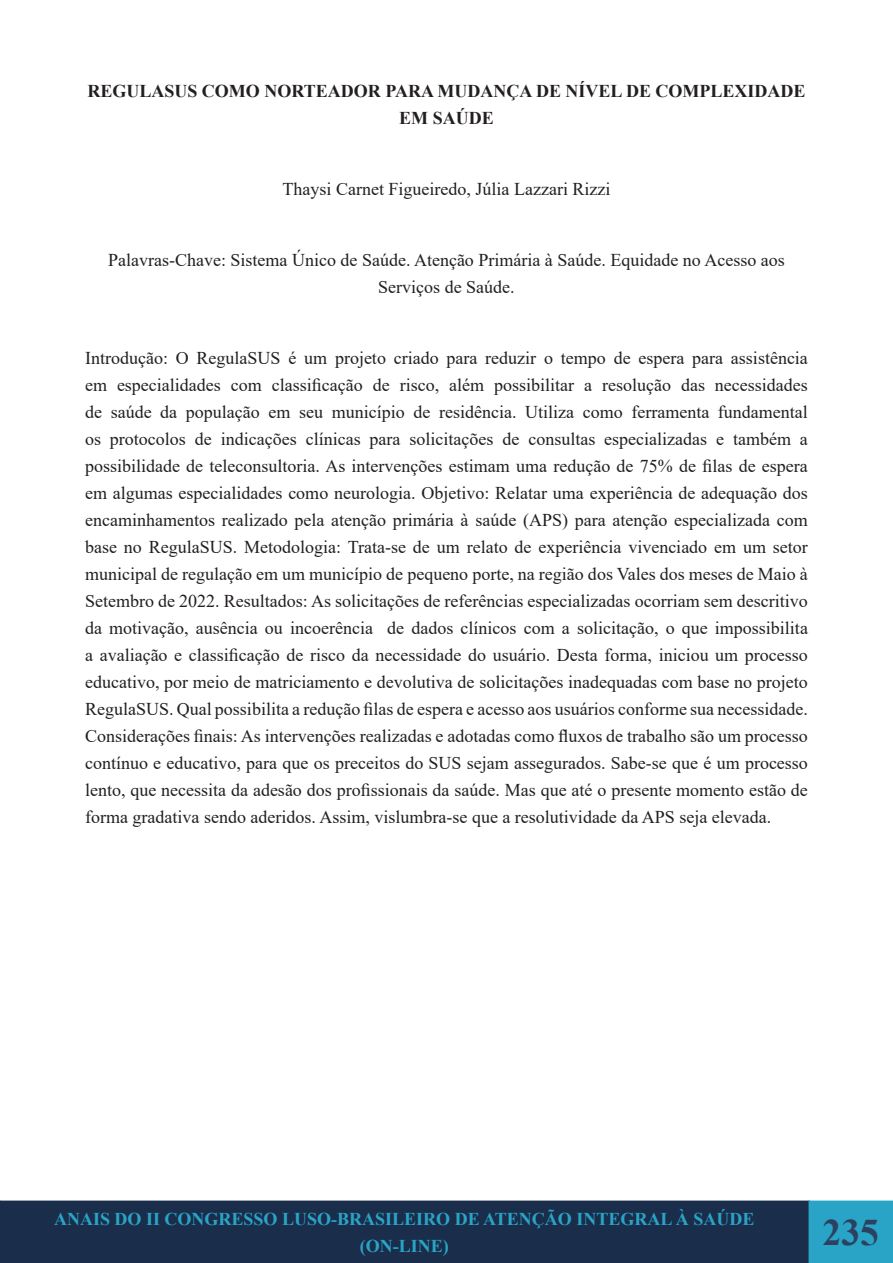
<style>
.page{position:relative;width:893px;height:1263px;background:#fff}
.page>*{position:absolute;margin:0;border:0;box-sizing:border-box;transform-origin:0 0}
.t1{font:700 37.5px "Times New Roman";color:#2c4161}
.t2{font:18px/27px "Times New Roman";color:#231f20;text-align:center}
.t3{font:700 18px/26.5px "Times New Roman";color:#2aa4c6;text-align:center}
.t4{font:700 18px/27px "Times New Roman";color:#231f20;text-align:center}
</style>
<div class="page">
<div style="left:0;top:1200px;width:808px;height:63px;background:#1a2e4b"></div>
<div style="left:809px;top:1201px;width:83px;height:62px;background:#2aa4c6"></div>
<div style="left:808px;top:1200px;width:85px;height:63px;border:2px solid #2aa4c6"></div>
<p class="t4" style="left:87px;top:77px;width:720px">REGULASUS COMO NORTEADOR PARA MUDANÇA DE NÍVEL DE COMPLEXIDADE<br>EM SAÚDE</p>
<p class="t2" style="left:283px;top:175px;width:329px">Thaysi Carnet Figueiredo, Júlia Lazzari Rizzi</p>
<p class="t2" style="left:108px;top:246px;width:678px">Palavras-Chave: Sistema Único de Saúde. Atenção Primária à Saúde. Equidade no Acesso aos<br>Serviços de Saúde.</p>
<p class="t2" style="left:85px;top:344px;width:724px;text-align:justify">Introdução: O RegulaSUS é um projeto criado para reduzir o tempo de espera para assistência em especialidades com classificação de risco, além possibilitar a resolução das necessidades de saúde da população em seu município de residência. Utiliza como ferramenta fundamental os protocolos de indicações clínicas para solicitações de consultas especializadas e também a possibilidade de teleconsultoria. As intervenções estimam uma redução de 75% de filas de espera em algumas especialidades como neurologia. Objetivo: Relatar uma experiência de adequação dos encaminhamentos realizado pela atenção primária à saúde (APS) para atenção especializada com base no RegulaSUS. Metodologia: Trata-se de um relato de experiência vivenciado em um setor municipal de regulação em um município de pequeno porte, na região dos Vales dos meses de Maio à Setembro de 2022. Resultados: As solicitações de referências especializadas ocorriam sem descritivo da motivação, ausência ou incoerência de dados clínicos com a solicitação, o que impossibilita a avaliação e classificação de risco da necessidade do usuário. Desta forma, iniciou um processo educativo, por meio de matriciamento e devolutiva de solicitações inadequadas com base no projeto RegulaSUS. Qual possibilita a redução filas de espera e acesso aos usuários conforme sua necessidade.<br>Considerações finais: As intervenções realizadas e adotadas como fluxos de trabalho são um processo contínuo e educativo, para que os preceitos do SUS sejam assegurados. Sabe-se que é um processo lento, que necessita da adesão dos profissionais da saúde. Mas que até o presente momento estão de forma gradativa sendo aderidos. Assim, vislumbra-se que a resolutividade da APS seja elevada.</p>
<p class="t3" style="left:54px;top:1205px;width:702px">ANAIS DO II CONGRESSO LUSO-BRASILEIRO DE ATENÇÃO INTEGRAL À SAÚDE (ON-LINE)</p>
<h1 class="t1" style="left:823px;top:1205px;width:58px">235</h1>
</div>
